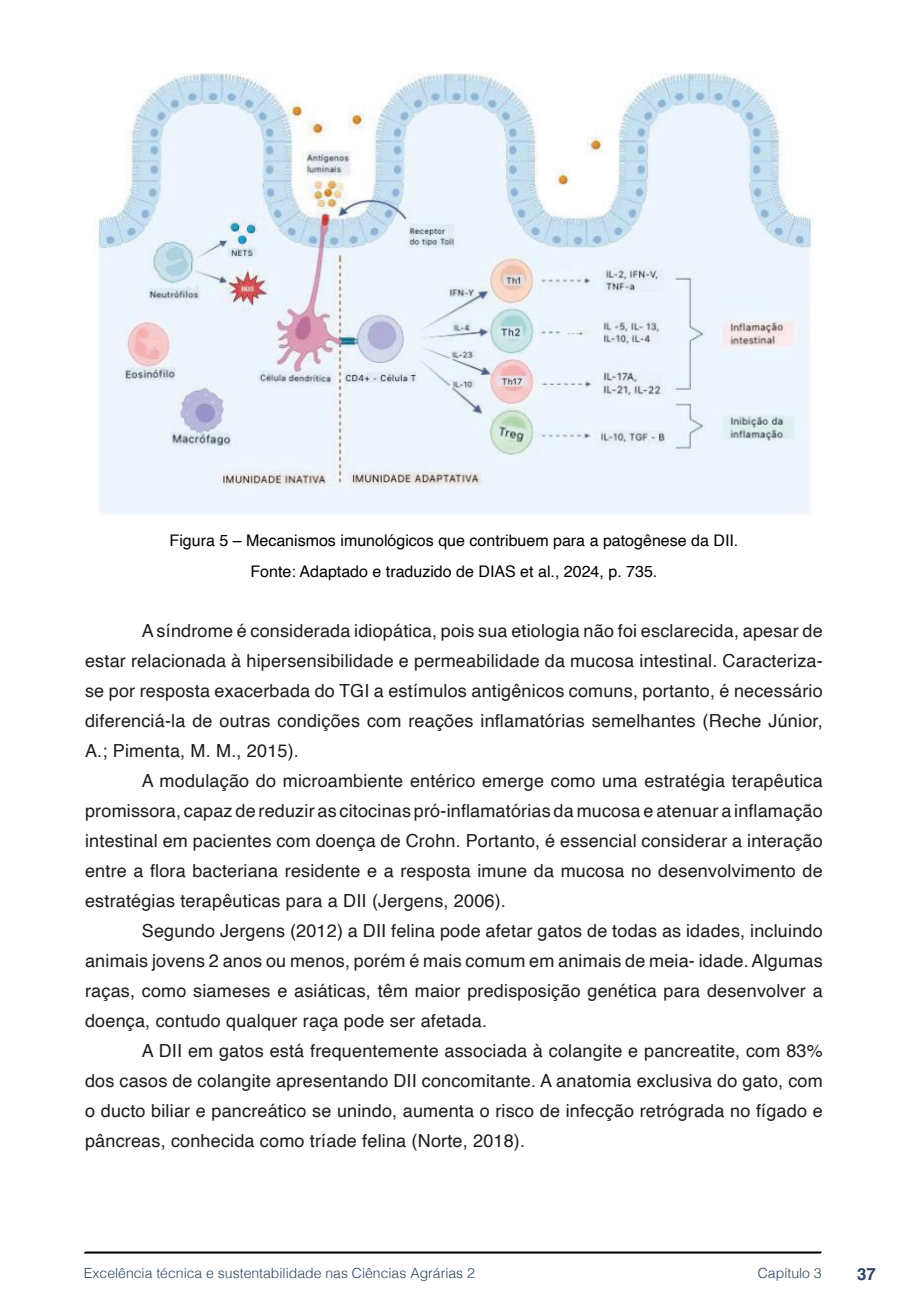
<style>
.page{position:relative;width:908px;height:1304px;background:#fff}
.page>*{position:absolute;margin:0;border:0;box-sizing:border-box;transform-origin:0 0}
.txt{font:18px/30px "Helvetica";letter-spacing:.01em;color:#1d1d1b;text-align:justify}
.t1{font:700 16.8px "Helvetica";color:#2b445f}
.imagens_graf_tab{font:16px "Helvetica";color:#000}
.t2{font:300 14px "Helvetica";color:#2b445f}
</style>
<div class="page">
<svg style="left:84px;top:1251px;width:737px;height:3px"></svg>
<img style="left:94px;top:74px;width:719px;height:440px">
<p class="imagens_graf_tab" style="left:169px;top:528px;width:570px">Figura 5 – Mecanismos imunológicos que contribuem para a patogênese da DII.</p>
<p class="imagens_graf_tab" style="left:250px;top:559px;width:408px">Fonte: Adaptado e traduzido de DIAS et al., 2024, p. 735.</p>
<p class="txt" style="left:85px;top:616px;width:738px;text-indent:57px">A síndrome é considerada idiopática, pois sua etiologia não foi esclarecida, apesar de estar relacionada à hipersensibilidade e permeabilidade da mucosa intestinal. Caracteriza&shy;se por resposta exacerbada do TGI a estímulos antigênicos comuns, portanto, é necessário diferenciá-la de outras condições com reações inflamatórias semelhantes (Reche Júnior, A.; Pimenta, M. M., 2015).</p>
<p class="txt" style="left:85px;top:766px;width:738px;text-indent:57px">A modulação do microambiente entérico emerge como uma estratégia terapêutica promissora, capaz de reduzir as citocinas pró-inflamatórias da mucosa e atenuar a inflamação intestinal em pacientes com doença de Crohn. Portanto, é essencial considerar a interação entre a flora bacteriana residente e a resposta imune da mucosa no desenvolvimento de estratégias terapêuticas para a DII (Jergens, 2006).</p>
<p class="txt" style="left:85px;top:916px;width:738px;text-indent:57px">Segundo Jergens (2012) a DII felina pode afetar gatos de todas as idades, incluindo animais jovens 2 anos ou menos, porém é mais comum em animais de meia- idade. Algumas raças, como siameses e asiáticas, têm maior predisposição genética para desenvolver a doença, contudo qualquer raça pode ser afetada.</p>
<p class="txt" style="left:85px;top:1036px;width:738px;text-indent:57px">A DII em gatos está frequentemente associada à colangite e pancreatite, com 83% dos casos de colangite apresentando DII concomitante. A anatomia exclusiva do gato, com o ducto biliar e pancreático se unindo, aumenta o risco de infecção retrógrada no fígado e pâncreas, conhecida como tríade felina (Norte, 2018).</p>
<p class="t2" style="left:84px;top:1261px;width:392px">Excelência técnica e sustentabilidade nas Ciências Agrárias 2</p>
<p class="t2" style="left:757px;top:1261px;width:65px">Capítulo 3</p>
<p class="t1" style="left:856px;top:1264px;width:20px">37</p>
</div>
